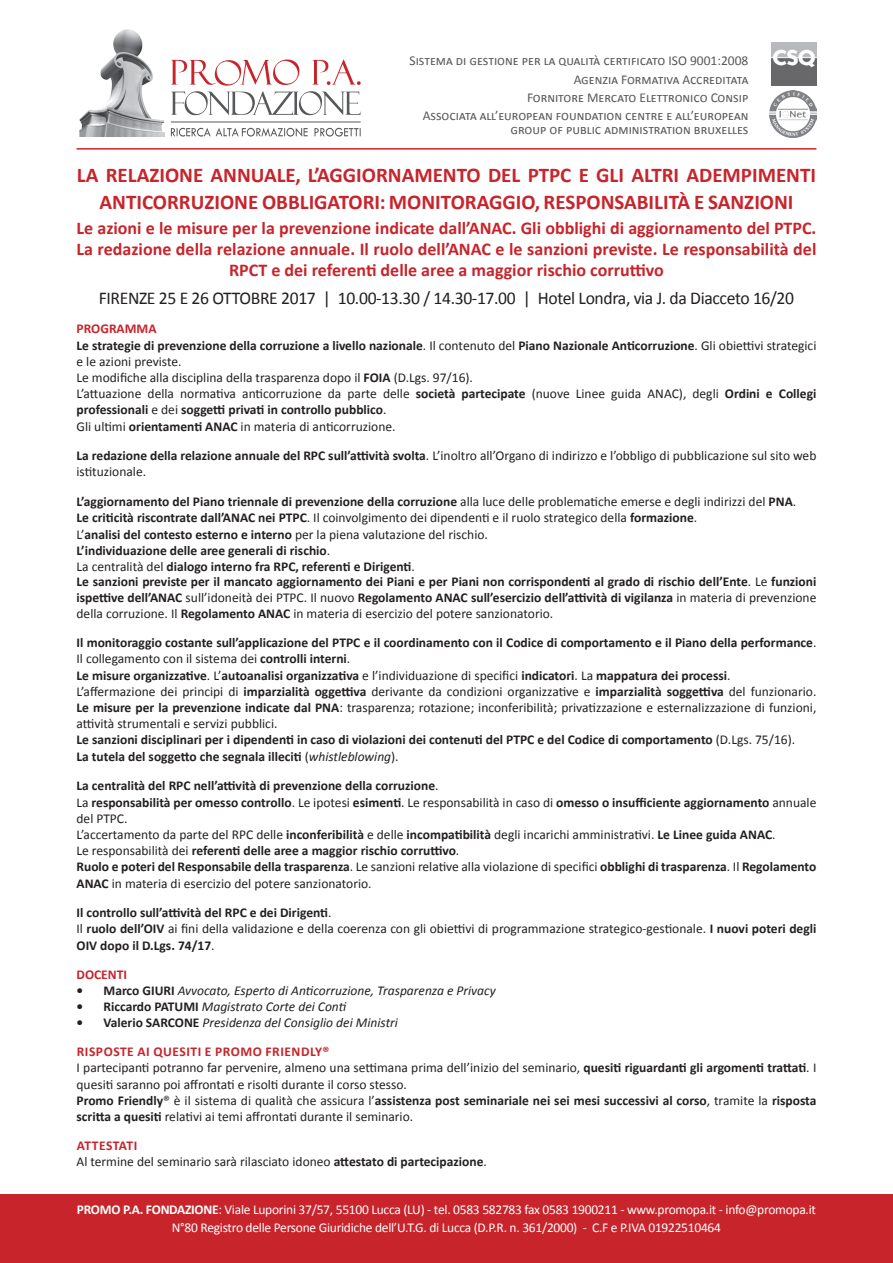
<style>
.page{position:relative;width:893px;height:1263px;background:#fff}
.page>*{position:absolute;margin:0;border:0;box-sizing:border-box;transform-origin:0 0}
.t1{font:700 21px/27px "Calibri";color:#c8242b;text-align:center}
.t2{font:700 18px/21px "Calibri";color:#c8242b;text-align:center}
.t3{font:18px "Calibri";letter-spacing:-.02em;color:#231f20}
.Pa4{font:13.5px/16.2px "Calibri";color:#231f20}
.Pa4-2{font:700 13.5px/16.2px "Calibri";color:#231f20}
.Pa6{font:700 13.5px/15.5px "Calibri";color:#231f20;text-align:justify}
.t4{font:13.5px/18px "Calibri";letter-spacing:-.02em;color:#fff;text-align:center}
.t5{font:13.5px/18.1px "Calibri";color:#57585a;text-align:right}
.t6{font:italic 13.5px "Calibri";color:#231f20}
.t7{font:700 13.5px "Calibri";letter-spacing:.04em;color:#c8242b}
.t8{font:700 13.5px "Calibri";color:#c8242b}
.s1{font-weight:400}
.s2{font-weight:700}
.s3{font-weight:400;font-style:italic}
.s4{font-weight:700;font-style:normal}
</style>
<div class="page">
<img style="left:770px;top:90px;width:46px;height:47px">
<img style="left:771px;top:43px;width:45px;height:42px">
<hr style="left:77px;top:148px;width:739px;height:2px;background:#c8242b">
<div style="left:0;top:1195px;width:893px;height:68px;background:#c8242b"></div>
<img style="left:79px;top:30px;width:86px;height:107px">
<svg style="left:171px;top:60px;width:190px;height:55px"></svg>
<svg style="left:171px;top:128px;width:190px;height:9px"></svg>
<hr style="left:171px;top:122px;width:190px;height:1px;background:#57585a">
<p class="t5" style="left:409px;top:52px;width:340px">Sistema di gestione per la qualità certificato ISO 9001:2008<br>Agenzia Formativa Accreditata<br>Fornitore Mercato Elettronico Consip<br>Associata all’european foundation centre e all’european</p>
<p class="t5" style="left:510px;top:120px;width:239px">group of public administration bruxelles</p>
<p class="t1" style="left:77px;top:161px;width:741px">LA RELAZIONE ANNUALE, L’AGGIORNAMENTO DEL PTPC E GLI ALTRI ADEMPIMENTI<br>ANTICORRUZIONE OBBLIGATORI: MONITORAGGIO, RESPONSABILITÀ E SANZIONI</p>
<p class="t2" style="left:77px;top:217px;width:741px">Le azioni e le misure per la prevenzione indicate dall’ANAC. Gli obblighi di aggiornamento del PTPC.<br>La redazione della relazione annuale. Il ruolo dell’ANAC e le sanzioni previste. Le responsabilità del<br>RPCT e dei referenti delle aree a maggior rischio corruttivo</p>
<p class="t3" style="left:99px;top:286px;width:697px">FIRENZE 25 E 26 OTTOBRE 2017 | 10.00-13.30 / 14.30-17.00 | Hotel Londra, via J. da Diacceto 16/20</p>
<p class="t8" style="left:77px;top:320px;width:82px">PROGRAMMA</p>
<p class="Pa4-2" style="left:77px;top:337px;width:741px">Le strategie di prevenzione della corruzione a livello nazionale<span class="s1">. Il contenuto del</span> Piano Nazionale Anticorruzione<span class="s1">. Gli obiettivi strategici e le azioni previste.</span></p>
<p class="Pa4" style="left:77px;top:369px;width:398px">Le modifiche alla disciplina della trasparenza dopo il <span class="s2">FOIA</span> (D.Lgs. 97/16).</p>
<p class="Pa4" style="left:77px;top:386px;width:741px">L’attuazione della normativa anticorruzione da parte delle <span class="s2">società partecipate</span> (nuove Linee guida ANAC), degli <span class="s2">Ordini e Collegi professionali</span> e dei <span class="s2">soggetti privati in controllo pubblico</span>.</p>
<p class="Pa4" style="left:77px;top:418px;width:321px">Gli ultimi <span class="s2">orientamenti ANAC</span> in materia di anticorruzione.</p>
<p class="Pa4" style="left:77px;top:448px;width:741px"><span class="s2">La redazione della relazione annuale del RPC sull’attività svolta</span>. L’inoltro all’Organo di indirizzo e l’obbligo di pubblicazione sul sito web istituzionale.</p>
<p class="Pa4-2" style="left:77px;top:493px;width:721px">L’aggiornamento del Piano triennale di prevenzione della corruzione <span class="s1">alla luce delle problematiche emerse e degli indirizzi del</span> PNA<span class="s1">.</span></p>
<p class="Pa4" style="left:77px;top:510px;width:622px"><span class="s2">Le criticità riscontrate dall’ANAC nei PTPC</span>. Il coinvolgimento dei dipendenti e il ruolo strategico della <span class="s2">formazione</span>.</p>
<p class="Pa4" style="left:77px;top:526px;width:413px">L’<span class="s2">analisi del contesto esterno e interno</span> per la piena valutazione del rischio.</p>
<p class="Pa4-2" style="left:77px;top:542px;width:255px">L’individuazione delle aree generali di rischio<span class="s1">.</span></p>
<p class="Pa4-2" style="left:77px;top:558px;width:340px"><span class="s1">La centralità del</span> dialogo interno fra RPC, referenti e Dirigenti<span class="s1">.</span></p>
<p class="Pa6" style="left:77px;top:574px;width:741px">Le sanzioni previste per il mancato aggiornamento dei Piani e per Piani non corrispondenti al grado di rischio dell’Ente<span class="s1">. Le</span> funzioni ispettive dell’ANAC <span class="s1">sull’idoneità dei PTPC. Il nuovo</span> Regolamento ANAC sull’esercizio dell’attività di vigilanza <span class="s1">in materia di prevenzione della corruzione. Il</span> Regolamento ANAC <span class="s1">in materia di esercizio del potere sanzionatorio.</span></p>
<p class="Pa4-2" style="left:77px;top:635px;width:741px">Il monitoraggio costante sull’applicazione del PTPC e il coordinamento con il Codice di comportamento e il Piano della performance<span class="s1">.<br>Il collegamento con il sistema dei</span> controlli interni<span class="s1">.</span></p>
<p class="Pa4-2" style="left:77px;top:667px;width:655px">Le misure organizzative<span class="s1">. L’</span>autoanalisi organizzativa <span class="s1">e l’individuazione di specifici</span> indicatori<span class="s1">. La</span> mappatura dei processi<span class="s1">.</span></p>
<p class="Pa4" style="left:77px;top:683px;width:741px;text-align:justify">L’affermazione dei principi di <span class="s2">imparzialità oggettiva</span> derivante da condizioni organizzative e <span class="s2">imparzialità soggettiva</span> del funzionario.<br><span class="s2">Le misure per la prevenzione indicate dal PNA</span>: trasparenza; rotazione; inconferibilità; privatizzazione e esternalizzazione di funzioni, attività strumentali e servizi pubblici.</p>
<p class="Pa4-2" style="left:77px;top:732px;width:720px">Le sanzioni disciplinari per i dipendenti in caso di violazioni dei contenuti del PTPC e del Codice di comportamento <span class="s1">(D.Lgs. 75/16).</span></p>
<p class="Pa4-2" style="left:77px;top:748px;width:324px">La tutela del soggetto che segnala illeciti <span class="s1">(</span><span class="s3">whistleblowing</span><span class="s1">).</span></p>
<p class="Pa4-2" style="left:77px;top:778px;width:364px">La centralità del RPC nell’attività di prevenzione della corruzione<span class="s1">.</span></p>
<p class="Pa4-2" style="left:77px;top:794px;width:741px"><span class="s1">La</span> responsabilità per omesso controllo<span class="s1">. Le ipotesi</span> esimenti<span class="s1">. Le responsabilità in caso di</span> omesso o insufficiente aggiornamento <span class="s1">annuale del PTPC.</span></p>
<p class="Pa4" style="left:77px;top:826px;width:700px">L’accertamento da parte del RPC delle <span class="s2">inconferibilità</span> e delle <span class="s2">incompatibilità</span> degli incarichi amministrativi. <span class="s2">Le Linee guida ANAC</span>.</p>
<p class="Pa4-2" style="left:77px;top:842px;width:384px"><span class="s1">Le responsabilità dei</span> referenti delle aree a maggior rischio corruttivo<span class="s1">.</span></p>
<p class="Pa4" style="left:77px;top:859px;width:741px"><span class="s2">Ruolo e poteri del Responsabile della trasparenza</span>. Le sanzioni relative alla violazione di specifici <span class="s2">obblighi di trasparenza</span>. Il <span class="s2">Regolamento<br>ANAC</span> in materia di esercizio del potere sanzionatorio.</p>
<p class="Pa4-2" style="left:77px;top:905px;width:256px">Il controllo sull’attività del RPC e dei Dirigenti<span class="s1">.</span></p>
<p class="Pa4" style="left:77px;top:921px;width:741px">Il <span class="s2">ruolo dell’OIV</span> ai fini della validazione e della coerenza con gli obiettivi di programmazione strategico-gestionale. <span class="s2">I nuovi poteri degli<br>OIV dopo il D.Lgs. 74/17</span>.</p>
<p class="t8" style="left:77px;top:965px;width:52px">DOCENTI</p>
<p class="t6" style="left:77px;top:981px;width:421px"><span class="s4">• Marco GIURI</span> Avvocato, Esperto di Anticorruzione, Trasparenza e Privacy</p>
<p class="t6" style="left:77px;top:997px;width:271px"><span class="s4">• Riccardo PATUMI</span> Magistrato Corte dei Conti</p>
<p class="t6" style="left:77px;top:1013px;width:323px"><span class="s4">• Valerio SARCONE</span> Presidenza del Consiglio dei Ministri</p>
<p class="t7" style="left:77px;top:1043px;width:254px">RISPOSTE AI QUESITI E PROMO FRIENDLY®</p>
<p class="Pa4" style="left:77px;top:1060px;width:741px">I partecipanti potranno far pervenire, almeno una settimana prima dell’inizio del seminario, <span class="s2">quesiti riguardanti gli argomenti trattati</span>. I quesiti saranno poi affrontati e risolti durante il corso stesso.</p>
<p class="Pa6" style="left:77px;top:1092px;width:741px;line-height:16.2px">Promo Friendly<span class="s1">® è il sistema di qualità che assicura l’</span>assistenza post seminariale nei sei mesi successivi al corso<span class="s1">, tramite la</span> risposta scritta a quesiti <span class="s1">relativi ai temi affrontati durante il seminario.</span></p>
<p class="t7" style="left:77px;top:1137px;width:62px">ATTESTATI</p>
<p class="Pa4" style="left:77px;top:1153px;width:412px">Al termine del seminario sarà rilasciato idoneo <span class="s2">attestato di partecipazione</span>.</p>
<p class="t4" style="left:77px;top:1200px;width:741px"><span class="s2">PROMO P.A. FONDAZIONE</span>: Viale Luporini 37/57, 55100 Lucca (LU) - tel. 0583 582783 fax 0583 1900211 - www.promopa.it - info@promopa.it<br>N°80 Registro delle Persone Giuridiche dell’U.T.G. di Lucca (D.P.R. n. 361/2000) - C.F e P.IVA 01922510464</p>
</div>
